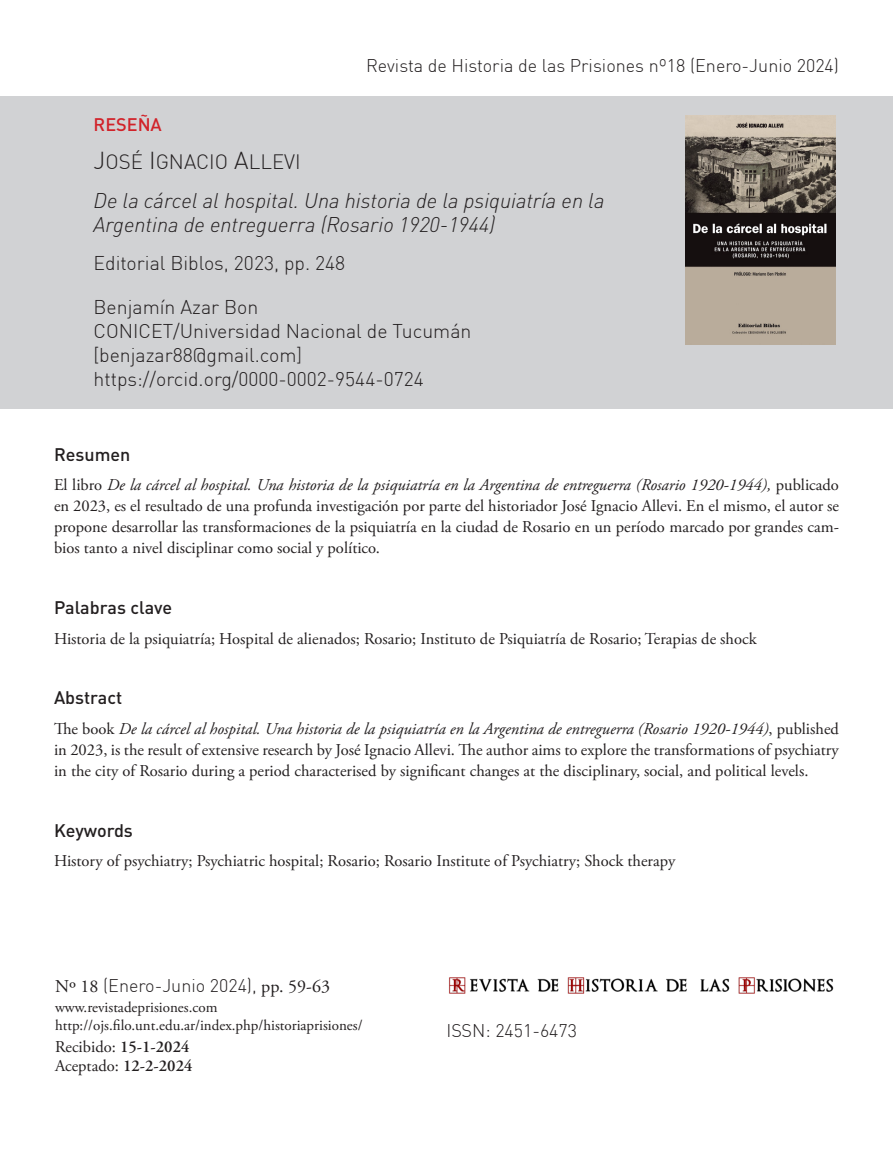
<style>
.page{position:relative;width:893px;height:1149px;background:#fff}
.page>*{position:absolute;margin:0;border:0;box-sizing:border-box;transform-origin:0 0}
.Bibliografía{font:italic 300 21px/24.2px "DIN";color:#231f20}
.Bibliografía-2{font:20.4px "DIN Light SC850";color:#231f20}
.Bibliografía-3{font:300 19.5px/24px "DIN";color:#231f20}
.Bibliografía-4{font:300 18px "DIN";color:#231f20}
.RESUMEN{font:500 18px "DIN";color:#231f20}
.t1{font:18px "DIN Light SC850";color:#231f20}
.Bibliografía-5{font:500 18px "DIN";color:#d1232a}
.Texto{font:16.5px/21px "Adobe Garamond Pro";color:#231f20;text-align:justify}
.Bibliografía-6{font:16.5px/19.5px "Adobe Garamond Pro";color:#231f20}
.Bibliografía-7{font:15px "Adobe Garamond Pro";color:#231f20}
.s1{font-size:24px}
.s2{font-style:italic}
.s3{font-family:"Adobe Garamond Pro";font-weight:400}
.s4{font-weight:600}
</style>
<div class="page">
<div style="left:0;top:96px;width:893px;height:312px;background:#d1d2d4"></div>
<img style="left:449px;top:977px;width:385px;height:17px">
<img style="left:685px;top:116px;width:151px;height:228px">
<p class="Bibliografía-5" style="left:94px;top:112px;width:70px">RESEÑA</p>
<p class="Bibliografía-4" style="left:366px;top:54px;width:474px">Revista de Historia de las Prisiones nº18 (Enero-Junio 2024)</p>
<p class="Bibliografía-2" style="left:94px;top:149px;width:204px"><span class="s1">J</span>OSÉ <span class="s1">I</span>GNACI O <span class="s1">A</span>LLEVI</p>
<p class="Bibliografía" style="left:94px;top:188px;width:512px">De la cárcel al hospital. Una historia de la psiquiatría en la<br>Argentina de entreguerra (Rosario 1920-1944)</p>
<p class="Bibliografía-3" style="left:94px;top:250px;width:253px">Editorial Biblos, 2023, pp. 248</p>
<p class="Bibliografía-3" style="left:94px;top:295px;width:379px">Benjamín Azar Bon<br>CONICET/Universidad Nacional de Tucumán [benjazar88@gmail.com] https://orcid.org/0000-0002-9544-0724</p>
<p class="RESUMEN" style="left:54px;top:442px;width:78px">Resumen</p>
<p class="Texto" style="left:54px;top:475px;width:787px">El libro <span class="s2">De la cárcel al hospital. Una historia de la psiquiatría en la Argentina de entreguerra (Rosario 1920-1944),</span> publicado en 2023, es el resultado de una profunda investigación por parte del historiador José Ignacio Allevi. En el mismo, el autor se propone desarrollar las transformaciones de la psiquiatría en la ciudad de Rosario en un período marcado por grandes cam&shy;bios tanto a nivel disciplinar como social y político.</p>
<p class="RESUMEN" style="left:54px;top:596px;width:120px">Palabras clave</p>
<p class="Texto" style="left:54px;top:628px;width:704px">Historia de la psiquiatría; Hospital de alienados; Rosario; Instituto de Psiquiatría de Rosario; Terapias de shock</p>
<p class="RESUMEN" style="left:54px;top:686px;width:70px">Abstract</p>
<p class="Texto" style="left:54px;top:718px;width:786px">The book <span class="s2">De la cárcel al hospital. Una historia de la psiquiatría en la Argentina de entreguerra (Rosario 1920-1944)</span>, published in 2023, is the result of extensive research by José Ignacio Allevi. The author aims to explore the transformations of psychiatry in the city of Rosario during a period characterised by significant changes at the disciplinary, social, and political levels.</p>
<p class="RESUMEN" style="left:54px;top:818px;width:80px">Keywords</p>
<p class="Texto" style="left:54px;top:850px;width:623px">History of psychiatry; Psychiatric hospital; Rosario; Rosario Institute of Psychiatry; Shock therapy</p>
<p class="Bibliografía-4" style="left:55px;top:974px;width:276px"><span class="s3">Nº 18</span> (Enero-Junio 2024), <span class="s3">pp. 59-63</span></p>
<p class="Bibliografía-7" style="left:55px;top:998px;width:164px">www.revistadeprisiones.com</p>
<p class="Bibliografía-7" style="left:55px;top:1016px;width:309px">http://ojs.filo.unt.edu.ar/index.php/historiaprisiones/</p>
<p class="Bibliografía-6" style="left:55px;top:1037px;width:139px">Recibido: <span class="s4">15-1-2024<br></span>Aceptado: <span class="s4">12-2-2024</span></p>
<p class="t1" style="left:446px;top:1018px;width:17px">ISSN</p>
<p class="t1" style="left:485px;top:1018px;width:93px">: 2451-6473</p>
</div>
